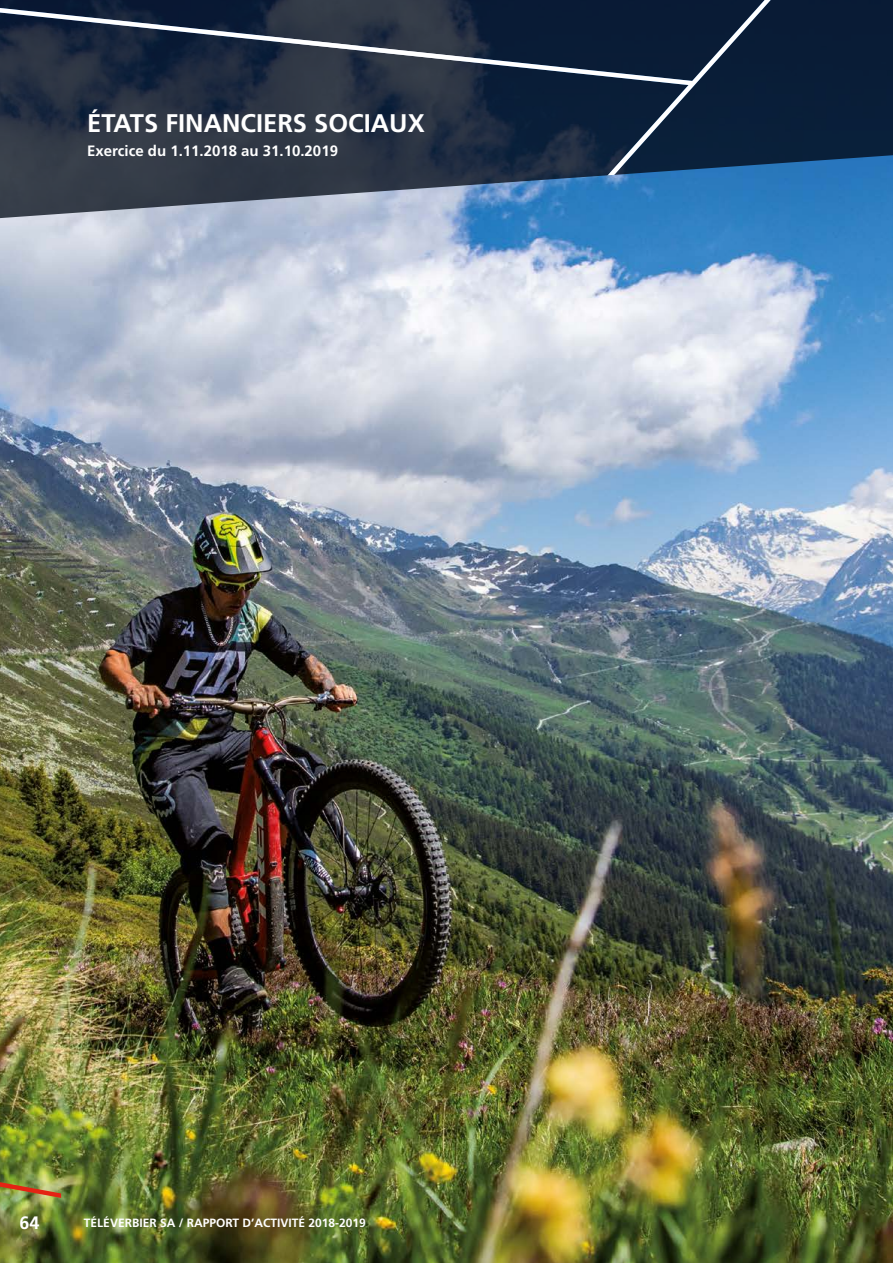
<style>
.page{position:relative;width:893px;height:1263px;background:#fff}
.page>*{position:absolute;margin:0;border:0;box-sizing:border-box;transform-origin:0 0}
.t1{font:700 25.5px "Frutiger";color:#fff}
.t2{font:700 18px "Frutiger";color:#fff}
.t3{font:700 15px "Frutiger";color:#fff}
.t4{font:700 12px "Frutiger";color:#fff}
</style>
<div class="page">
<img style="left:0;top:219px;width:893px;height:1044px">
<svg style="left:0;top:0;width:893px;height:219px;background:#30465f"></svg>
<svg style="left:593px;top:0;width:200px;height:194px;background:#173555"></svg>
<svg style="left:0;top:1px;width:698px;height:87px;background:#253246"></svg>
<img style="left:0;top:1174px;width:66px;height:29px">
<h1 class="t1" style="left:87px;top:108px;width:339px">ÉTATS FINANCIERS SOCIAUX</h1>
<p class="t3" style="left:87px;top:142px;width:252px">Exercice du 1.11.2018 au 31.10.2019</p>
<h2 class="t2" style="left:20px;top:1212px;width:22px">64</h2>
<p class="t4" style="left:84px;top:1216px;width:283px">TÉLÉVERBIER SA / RAPPORT D’ACTIVITÉ 2018-2019</p>
</div>
